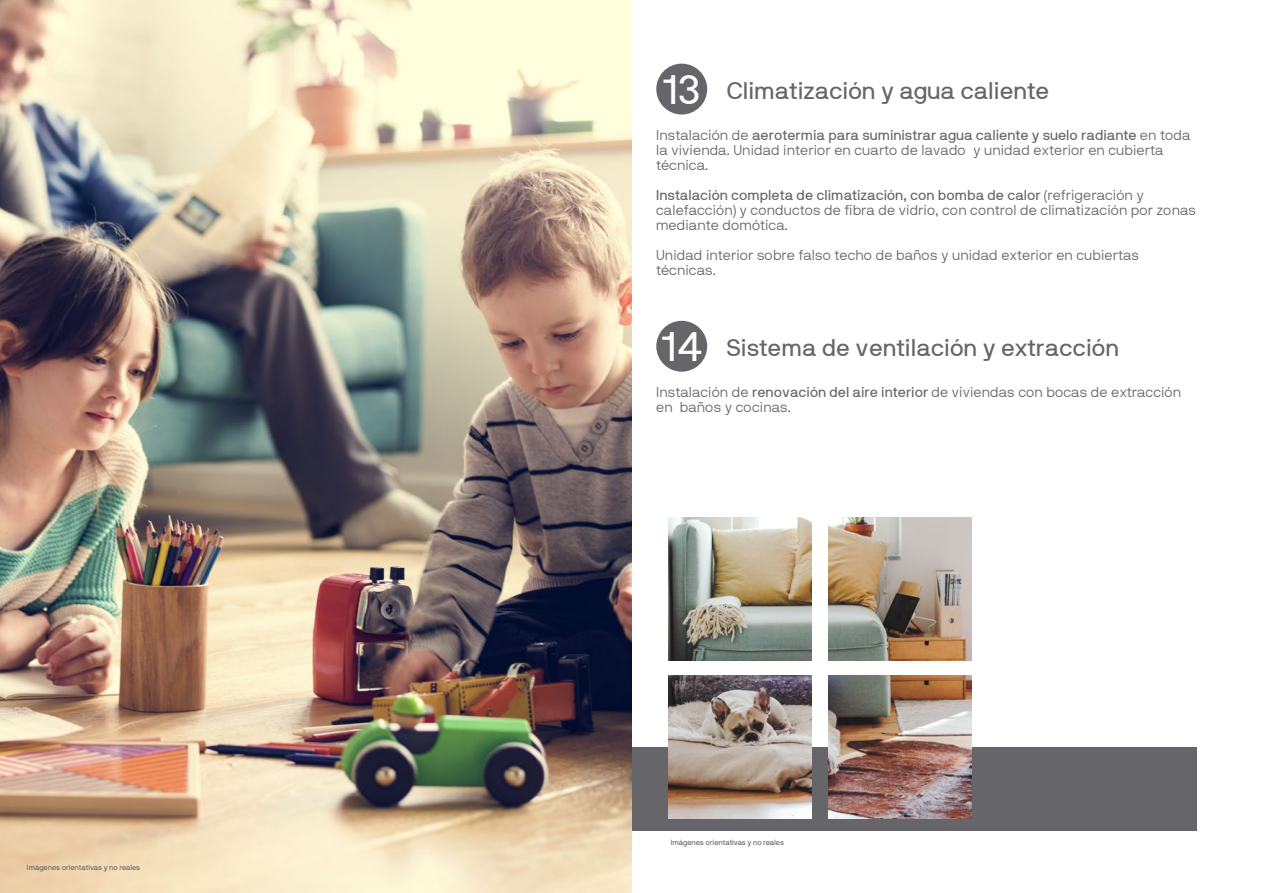
<style>
.page{position:relative;width:1263px;height:893px;background:#fff}
.page>*{position:absolute;margin:0;border:0;box-sizing:border-box;transform-origin:0 0}
.t1{font:24px "NB International Regular Webfont";color:#65656a}
.t2{font:14.25px/15px "NB International Light Webfont";color:#65656a}
.t3{font:14.25px "NB International Regular Webfont";color:#65656a}
.t4{font:7.5px "NB International Pro";color:#65656a}
.s1{font-size:41.1px;color:#fff}
.s2{font-family:"NB International Light Webfont"}
.s3{font-family:"NB International Regular Webfont"}
</style>
<div class="page">
<div style="left:628px;top:747px;width:569px;height:83px;background:#65656a"></div>
<div style="left:656px;top:64px;width:51px;height:51px;background:#65656a;border-radius:50%"></div>
<img style="left:1px;top:0;width:630px;height:893px">
<div style="left:656px;top:321px;width:51px;height:51px;background:#65656a;border-radius:50%"></div>
<img style="left:829px;top:676px;width:143px;height:143px">
<img style="left:669px;top:676px;width:143px;height:143px">
<img style="left:829px;top:517px;width:143px;height:143px">
<img style="left:668px;top:517px;width:143px;height:143px">
<p class="t4" style="left:27px;top:863px;width:115px">Imágenes orientativas y no reales</p>
<h1 class="t1" style="left:663px;top:77px;width:388px"><span class="s1">13</span> Climatización y agua caliente</h1>
<p class="t3" style="left:656px;top:127px;width:536px"><span class="s2">Instalación de</span> aerotermia para suministrar agua caliente y suelo radiante <span class="s2">en toda</span></p>
<p class="t2" style="left:656px;top:142px;width:509px">la vivienda. Unidad interior en cuarto de lavado y unidad exterior en cubierta técnica.</p>
<p class="t3" style="left:656px;top:187px;width:489px">Instalación completa de climatización, con bomba de calor <span class="s2">(refrigeración y</span></p>
<p class="t2" style="left:656px;top:202px;width:541px">calefacción) y conductos de fibra de vidrio, con control de climatización por zonas mediante domótica.</p>
<p class="t2" style="left:656px;top:247px;width:484px">Unidad interior sobre falso techo de baños y unidad exterior en cubiertas técnicas.</p>
<h1 class="t1" style="left:662px;top:334px;width:459px"><span class="s1">14</span> Sistema de ventilación y extracción</h1>
<p class="t2" style="left:656px;top:384px;width:526px">Instalación de <span class="s3">renovación del aire interior</span> de viviendas con bocas de extracción en baños y cocinas.</p>
<p class="t4" style="left:671px;top:838px;width:115px">Imágenes orientativas y no reales</p>
</div>
